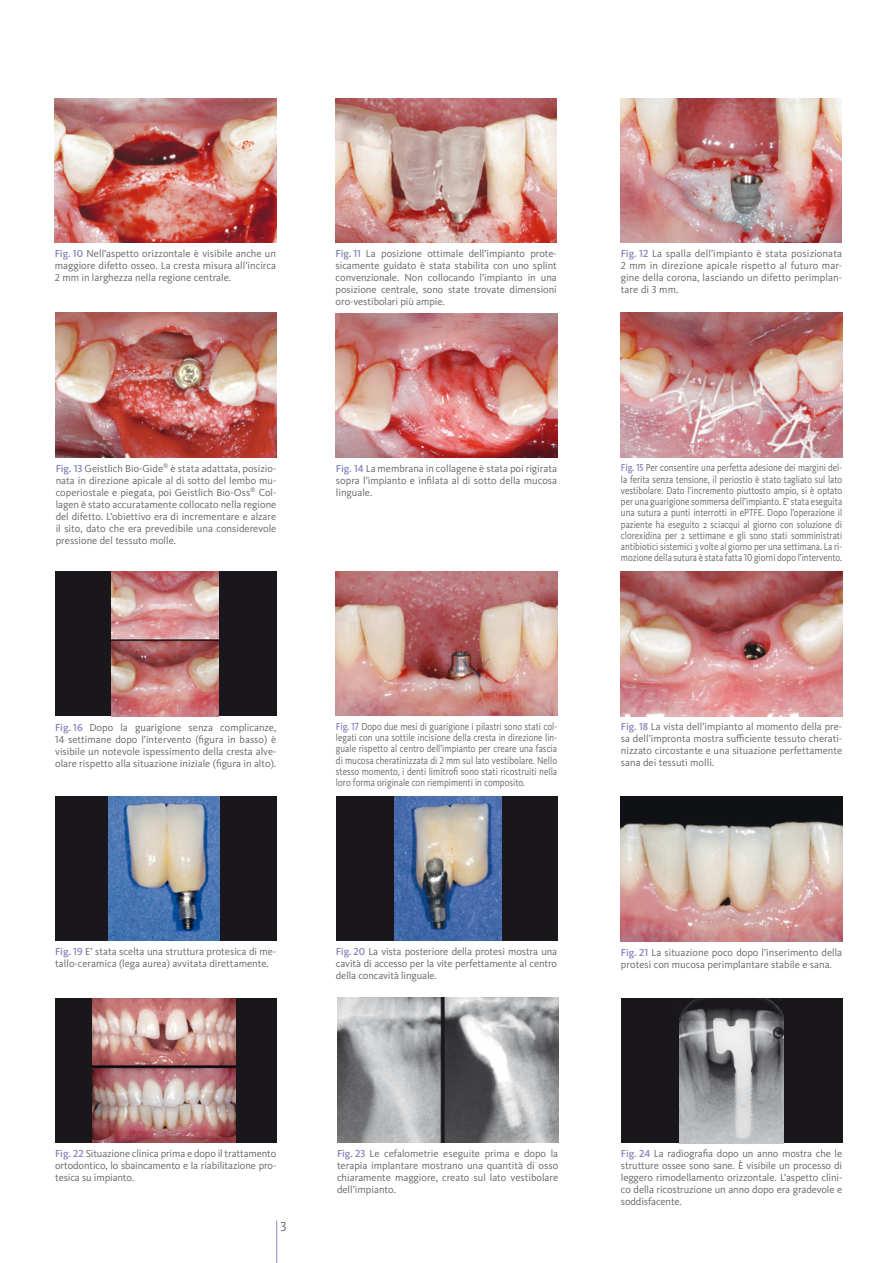
<style>
.page{position:relative;width:893px;height:1263px;background:#fff}
.page>*{position:absolute;margin:0;border:0;box-sizing:border-box;transform-origin:0 0}
.t1{font:13.5px "Kievit OT";color:#646567}
.t2{font:10.5px/12px "Kievit OT";color:#646567;text-align:justify}
.t3{font:10.5px/11.2px "Kievit OT";color:#646567;text-align:justify;scale:.85 1}
.t4{font:10.5px/11.2px "Kievit OT";color:#646567;text-align:justify;scale:.86 1}
.s1{font-weight:500;color:#8685bb}
</style>
<div class="page">
<hr style="left:276px;top:1221px;width:1px;height:42px;background:#8685bb">
<img style="left:55px;top:98px;width:221px;height:145px">
<img style="left:335px;top:98px;width:222px;height:145px">
<img style="left:620px;top:98px;width:221px;height:145px">
<img style="left:56px;top:313px;width:221px;height:144px">
<img style="left:336px;top:313px;width:221px;height:145px">
<img style="left:621px;top:313px;width:221px;height:144px">
<div style="left:55px;top:572px;width:221px;height:144px;background:#1a171c"></div>
<img style="left:111px;top:572px;width:107px;height:144px">
<img style="left:336px;top:571px;width:221px;height:145px">
<div style="left:55px;top:796px;width:221px;height:145px;background:#1a171c"></div>
<img style="left:108px;top:796px;width:112px;height:145px">
<div style="left:336px;top:796px;width:221px;height:145px;background:#1a171c"></div>
<img style="left:394px;top:796px;width:107px;height:145px">
<img style="left:621px;top:797px;width:221px;height:145px">
<div style="left:55px;top:998px;width:221px;height:145px;background:#1a171c"></div>
<img style="left:93px;top:998px;width:142px;height:145px">
<img style="left:337px;top:998px;width:221px;height:144px">
<img style="left:621px;top:572px;width:221px;height:144px">
<div style="left:621px;top:998px;width:221px;height:145px;background:#1a171c"></div>
<img style="left:679px;top:999px;width:104px;height:144px">
<p class="t2" style="left:55px;top:248px;width:223px"><span class="s1">Fig. 10</span> Nell’aspetto orizzontale è visibile anche un maggiore difetto osseo. La cresta misura all’incirca 2 mm in larghezza nella regione centrale.</p>
<p class="t2" style="left:335px;top:248px;width:223px"><span class="s1">Fig. 11</span> La posizione ottimale dell’impianto prote&shy;sicamente guidato è stata stabilita con uno splint convenzionale. Non collocando l’impianto in una posizione centrale, sono state trovate dimensioni oro-vestibolari più ampie.</p>
<p class="t2" style="left:620px;top:248px;width:223px"><span class="s1">Fig. 12</span> La spalla dell’impianto è stata posizionata 2 mm in direzione apicale rispetto al futuro mar&shy;gine della corona, lasciando un difetto perimplan&shy;tare di 3 mm.</p>
<p class="t2" style="left:56px;top:463px;width:222px"><span class="s1">Fig. 13</span> Geistlich Bio-Gide<sup>®</sup> è stata adattata, posizio&shy;nata in direzione apicale al di sotto del lembo mu&shy;coperiostale e piegata, poi Geistlich Bio-Oss<sup>®</sup> Col&shy;lagen è stato accuratamente collocato nella regione del difetto. L’obiettivo era di incrementare e alzare il sito, dato che era prevedibile una considerevole pressione del tessuto molle.</p>
<p class="t2" style="left:336px;top:464px;width:223px"><span class="s1">Fig. 14</span> La membrana in collagene è stata poi rigirata sopra l’impianto e infilata al di sotto della mucosa linguale.</p>
<p class="t3" style="left:621px;top:463px;width:262px"><span class="s1">Fig. 15</span> Per consentire una perfetta adesione dei margini del&shy;la ferita senza tensione, il periostio è stato tagliato sul lato vestibolare. Dato l’incremento piuttosto ampio, si è optato per una guarigione sommersa dell’impianto. E’ stata eseguita una sutura a punti interrotti in ePTFE. Dopo l’operazione il paziente ha eseguito 2 sciacqui al giorno con soluzione di clorexidina per 2 settimane e gli sono stati somministrati antibiotici sistemici 3 volte al giorno per una settimana. La ri&shy;mozione della sutura è stata fatta 10 giorni dopo l’intervento.</p>
<p class="t2" style="left:55px;top:722px;width:223px"><span class="s1">Fig. 16</span> Dopo la guarigione senza complicanze, 14 settimane dopo l’intervento (figura in basso) è visibile un notevole ispessimento della cresta alve&shy;olare rispetto alla situazione iniziale (figura in alto).</p>
<p class="t4" style="left:336px;top:722px;width:259px"><span class="s1">Fig. 17</span> Dopo due mesi di guarigione i pilastri sono stati col&shy;legati con una sottile incisione della cresta in direzione lin&shy;guale rispetto al centro dell’impianto per creare una fascia di mucosa cheratinizzata di 2 mm sul lato vestibolare. Nello stesso momento, i denti limitrofi sono stati ricostruiti nella loro forma originale con riempimenti in composito.</p>
<p class="t2" style="left:621px;top:721px;width:223px"><span class="s1">Fig. 18</span> La vista dell’impianto al momento della pre&shy;sa dell’impronta mostra sufficiente tessuto cherati&shy;nizzato circostante e una situazione perfettamente sana dei tessuti molli.</p>
<p class="t2" style="left:55px;top:947px;width:223px"><span class="s1">Fig. 19</span> E’ stata scelta una struttura protesica di me&shy;tallo-ceramica (lega aurea) avvitata direttamente.</p>
<p class="t2" style="left:336px;top:947px;width:223px"><span class="s1">Fig. 20</span> La vista posteriore della protesi mostra una cavità di accesso per la vite perfettamente al centro della concavità linguale.</p>
<p class="t2" style="left:621px;top:947px;width:223px"><span class="s1">Fig. 21</span> La situazione poco dopo l’inserimento della protesi con mucosa perimplantare stabile e sana.</p>
<p class="t2" style="left:55px;top:1149px;width:223px"><span class="s1">Fig. 22</span> Situazione clinica prima e dopo il trattamento ortodontico, lo sbaincamento e la riabilitazione pro&shy;tesica su impianto.</p>
<p class="t2" style="left:337px;top:1148px;width:223px"><span class="s1">Fig. 23</span> Le cefalometrie eseguite prima e dopo la terapia implantare mostrano una quantità di osso chiaramente maggiore, creato sul lato vestibolare dell’impianto.</p>
<p class="t2" style="left:621px;top:1149px;width:223px"><span class="s1">Fig. 24</span> La radiografia dopo un anno mostra che le strutture ossee sono sane. È visibile un processo di leggero rimodellamento orizzontale. L’aspetto clini&shy;co della ricostruzione un anno dopo era gradevole e soddisfacente.</p>
<p class="t1" style="left:280px;top:1221px;width:8px">3</p>
</div>
